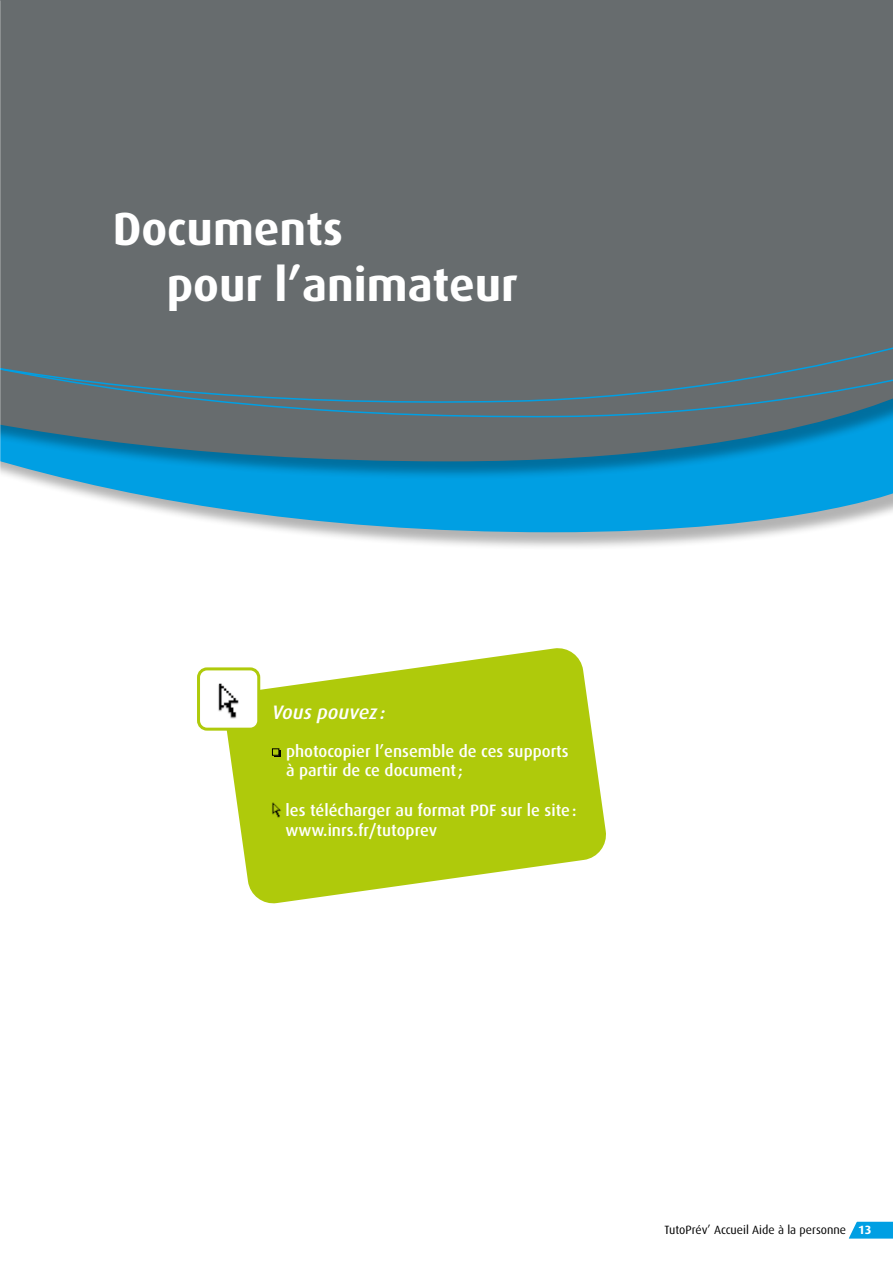
<style>
.page{position:relative;width:893px;height:1263px;background:#fff}
.page>*{position:absolute;margin:0;border:0;box-sizing:border-box;transform-origin:0 0}
.t1{font:700 46.5px/55.8px "Dax OT";color:#fff}
.t2{font:italic 500 19.5px "Dax OT";color:#fff}
.t3{font:500 16.5px/19.8px "Dax OT";color:#fff}
.t4{font:12px "Dax OT";color:#000}
.s1{font-weight:700;color:#fff}
</style>
<div class="page">
<svg style="left:849px;top:1222px;width:44px;height:16px"></svg>
<div style="left:0;top:0;width:893px;height:551px;background:#000;opacity:.3"></div>
<svg style="left:0;top:480px;width:893px;height:52px;fill:#009fe3"></svg>
<div style="left:0;top:0;width:893px;height:480px;background:#000;opacity:.3"></div>
<svg style="left:0;top:425px;width:893px;height:36px;background:#40778e"></svg>
<div style="left:0;top:0;width:893px;height:425px;background:#676c6e"></div>
<svg style="left:226px;top:648px;width:380px;height:256px;fill:#afca0b"></svg>
<div style="left:274px;top:750px;width:6px;height:7px;background:#272d02"></div>
<div style="left:272px;top:749px;width:7px;height:6px;background:#afca0b"></div>
<div style="left:272px;top:748px;width:7px;height:7px;border:1px solid #000"></div>
<div style="left:199px;top:669px;width:60px;height:60px;background:#fff;border-radius:9px"></div>
<div style="left:197px;top:667px;width:63px;height:64px;border:3px solid #afca0b;border-radius:9px"></div>
<img style="left:218px;top:683px;width:21px;height:36px">
<img style="left:269px;top:802px;width:15px;height:15px">
<h1 class="t1" style="left:167px;top:200px;width:353px;text-indent:-54px">Documents<br>pour l’animateur</h1>
<p class="t2" style="left:272px;top:699px;width:115px">Vous pouvez :</p>
<p class="t3" style="left:286px;top:740px;width:284px">photocopier l’ensemble de ces supports à partir de ce document;</p>
<p class="t3" style="left:286px;top:800px;width:292px">les télécharger au format PDF sur le site: www.inrs.fr/tutoprev</p>
<p class="t4" style="left:665px;top:1222px;width:209px">TutoPrév’ Accueil Aide à la personne <span class="s1">13</span></p>
</div>
